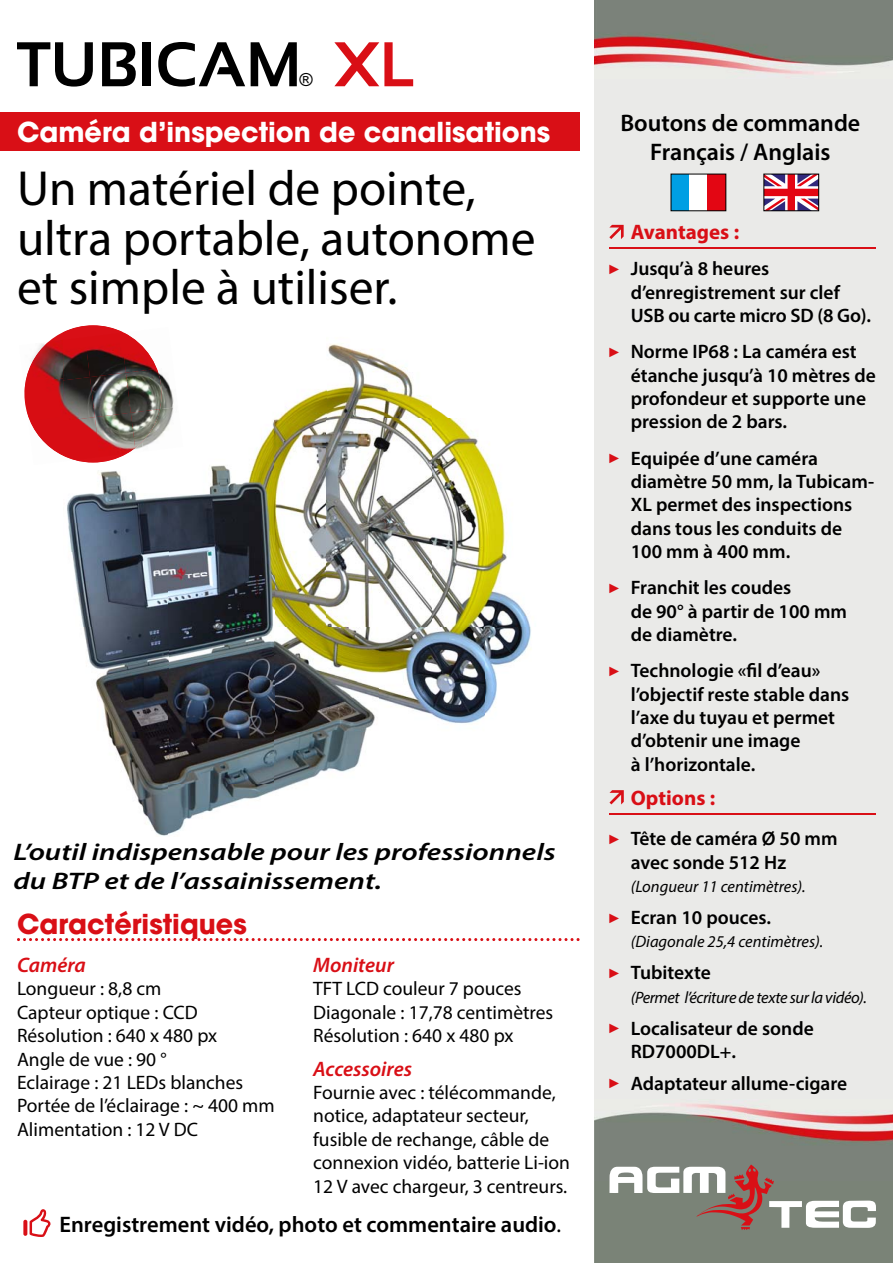
<style>
.page{position:relative;width:893px;height:1263px;background:#fff}
.page>*{position:absolute;margin:0;border:0;box-sizing:border-box;transform-origin:0 0}
.t1{font:700 63px "Sansation";color:#000}
.t2{font:49.5px/49.5px "Myriad Pro";color:#000}
.t3{font:700 27px "Trendex Black S Si";color:#fff}
.t4{font:700 27px "Trendex Black S Si";color:#d90f16}
.t5{font:italic 600 24px/28.8px "Myriad Pro";color:#000;scale:1.25 1}
.t6{font:600 24px/28.8px "Myriad Pro";color:#000;text-align:center}
.t7{font:600 22.5px "Myriad Pro";color:#000}
.t8{font:italic 600 21px "Myriad Pro";color:#d90f16}
.t9{font:700 21px "Myriad Pro";color:#d90f16}
.t10{font:600 19.5px/23.4px "Myriad Pro";color:#000}
.t11{font:19.5px/23.4px "Myriad Pro";color:#000}
.t12{font:18px "Arial";color:#000}
.t13{font:italic 16.5px "Myriad Pro";color:#000}
.t14{font:italic 16.5px "Myriad Pro";letter-spacing:-.025em;color:#000}
.s1{color:#d90f16}
.s2{font-weight:400}
.s3{font-family:"Arial Narrow";font-weight:400;font-size:13.5px;color:#d90f16}
</style>
<div class="page">
<div style="left:594px;top:0;width:299px;height:1263px;background:#eaeae8"></div>
<div style="left:671px;top:174px;width:55px;height:37px;background:#009fe3"></div>
<div style="left:689px;top:174px;width:37px;height:37px;background:#fff"></div>
<div style="left:708px;top:174px;width:18px;height:37px;background:#e30613"></div>
<svg style="left:766px;top:176px;width:51px;height:33px;background:#ce6b80"></svg>
<div style="left:764px;top:174px;width:55px;height:37px;border:1px solid #000"></div>
<img style="left:594px;top:1104px;width:299px;height:159px">
<img style="left:594px;top:0;width:299px;height:74px">
<svg style="left:609px;top:1165px;width:267px;height:65px;background:#9a948d"></svg>
<img style="left:327px;top:344px;width:204px;height:284px">
<img style="left:169px;top:421px;width:105px;height:413px">
<img style="left:274px;top:390px;width:53px;height:238px">
<img style="left:67px;top:462px;width:102px;height:374px">
<img style="left:274px;top:628px;width:257px;height:163px">
<img style="left:63px;top:325px;width:60px;height:137px">
<img style="left:26px;top:340px;width:37px;height:37px">
<img style="left:24px;top:377px;width:66px;height:40px">
<img style="left:28px;top:417px;width:35px;height:39px">
<img style="left:162px;top:375px;width:12px;height:32px">
<img style="left:63px;top:460px;width:14px;height:2px">
<img style="left:162px;top:407px;width:21px;height:45px">
<img style="left:63px;top:337px;width:27px;height:43px">
<img style="left:85px;top:333px;width:36px;height:44px">
<img style="left:121px;top:332px;width:36px;height:41px">
<img style="left:90px;top:373px;width:36px;height:44px">
<img style="left:126px;top:368px;width:36px;height:45px">
<img style="left:63px;top:417px;width:37px;height:43px">
<img style="left:95px;top:413px;width:36px;height:44px">
<img style="left:131px;top:409px;width:31px;height:42px">
<hr style="left:609px;top:247px;width:267px;height:2px;background:#d90f16">
<hr style="left:609px;top:813px;width:267px;height:2px;background:#d90f16">
<svg style="left:609px;top:225px;width:15px;height:14px"></svg>
<svg style="left:609px;top:790px;width:15px;height:14px"></svg>
<svg style="left:17px;top:938px;width:562px;height:3px"></svg>
<svg style="left:30px;top:1209px;width:21px;height:28px"></svg>
<svg style="left:23px;top:1220px;width:4px;height:16px"></svg>
<div style="left:0;top:113px;width:580px;height:38px;background:#d90f16"></div>
<p class="t1" style="left:17px;top:28px;width:401px">TUBICAM <span class="s1">XL</span></p>
<p class="t3" style="left:17px;top:117px;width:535px">Caméra d’inspection de canalisations</p>
<p class="t12" style="left:299px;top:70px;width:15px">®</p>
<p class="t2" style="left:17px;top:169px;width:520px">Un matériel de pointe, ultra portable, autonome et simple à utiliser.</p>
<p class="t5" style="left:14px;top:837px;width:435px">L’outil indispensable pour les professionnels du BTP et de l’assainissement.</p>
<p class="t4" style="left:17px;top:909px;width:231px">Caractéristiques</p>
<p class="t8" style="left:17px;top:952px;width:70px">Caméra</p>
<p class="t11" style="left:17px;top:979px;width:259px">Longueur : 8,8 cm<br>Capteur optique : CCD<br>Résolution : 640 x 480 px<br>Angle de vue : 90 °<br>Eclairage : 21 LEDs blanches<br>Portée de l’éclairage : ~ 400 mm<br>Alimentation : 12 V DC</p>
<p class="t8" style="left:313px;top:952px;width:82px">Moniteur</p>
<p class="t11" style="left:313px;top:979px;width:241px">TFT LCD couleur 7 pouces<br>Diagonale : 17,78 centimètres<br>Résolution : 640 x 480 px</p>
<p class="t8" style="left:313px;top:1056px;width:100px">Accessoires</p>
<p class="t11" style="left:313px;top:1083px;width:258px">Fournie avec : télécommande, notice, adaptateur secteur, fusible de rechange, câble de connexion vidéo, batterie Li-ion<br>12 V avec chargeur, 3 centreurs.</p>
<p class="t7" style="left:60px;top:1215px;width:503px">Enregistrement vidéo, photo et commentaire audio<span class="s2">.</span></p>
<p class="t6" style="left:620px;top:111px;width:241px">Boutons de commande<br>Français / Anglais</p>
<p class="t9" style="left:631px;top:219px;width:110px">Avantages :</p>
<p class="t10" style="left:631px;top:259px;width:242px;text-indent:-21px"><span class="s3">►</span> Jusqu’à 8 heures d’enregistrement sur clef<br>USB ou carte micro SD (8 Go).</p>
<p class="t10" style="left:631px;top:342px;width:246px;text-indent:-21px"><span class="s3">►</span> Norme IP68 : La caméra est étanche jusqu’à 10 mètres de profondeur et supporte une pression de 2 bars.</p>
<p class="t10" style="left:631px;top:448px;width:245px;text-indent:-21px"><span class="s3">►</span> Equipée d’une caméra diamètre 50 mm, la Tubicam-<br>XL permet des inspections dans tous les conduits de<br>100 mm à 400 mm.</p>
<p class="t10" style="left:631px;top:578px;width:218px;text-indent:-21px"><span class="s3">►</span> Franchit les coudes<br>de 90° à partir de 100 mm de diamètre.</p>
<p class="t10" style="left:631px;top:661px;width:220px;text-indent:-21px"><span class="s3">►</span> Technologie «fil d’eau» l’objectif reste stable dans l’axe du tuyau et permet d’obtenir une image<br>à l’horizontale.</p>
<p class="t9" style="left:631px;top:785px;width:86px">Options :</p>
<p class="t10" style="left:631px;top:829px;width:208px;text-indent:-21px"><span class="s3">►</span> Tête de caméra Ø 50 mm avec sonde 512 Hz</p>
<p class="t13" style="left:631px;top:880px;width:176px">(Longueur 11 centimètres).</p>
<p class="t10" style="left:609px;top:908px;width:163px"><span class="s3">►</span> Ecran 10 pouces.</p>
<p class="t13" style="left:631px;top:936px;width:194px">(Diagonale 25,4 centimètres).</p>
<p class="t10" style="left:609px;top:963px;width:103px"><span class="s3">►</span> Tubitexte</p>
<p class="t14" style="left:631px;top:991px;width:238px">(Permet l’écriture de texte sur la vidéo).</p>
<p class="t10" style="left:631px;top:1018px;width:184px;text-indent:-21px"><span class="s3">►</span> Localisateur de sonde<br>RD7000DL+.</p>
<p class="t10" style="left:609px;top:1074px;width:239px"><span class="s3">►</span> Adaptateur allume-cigare</p>
</div>
